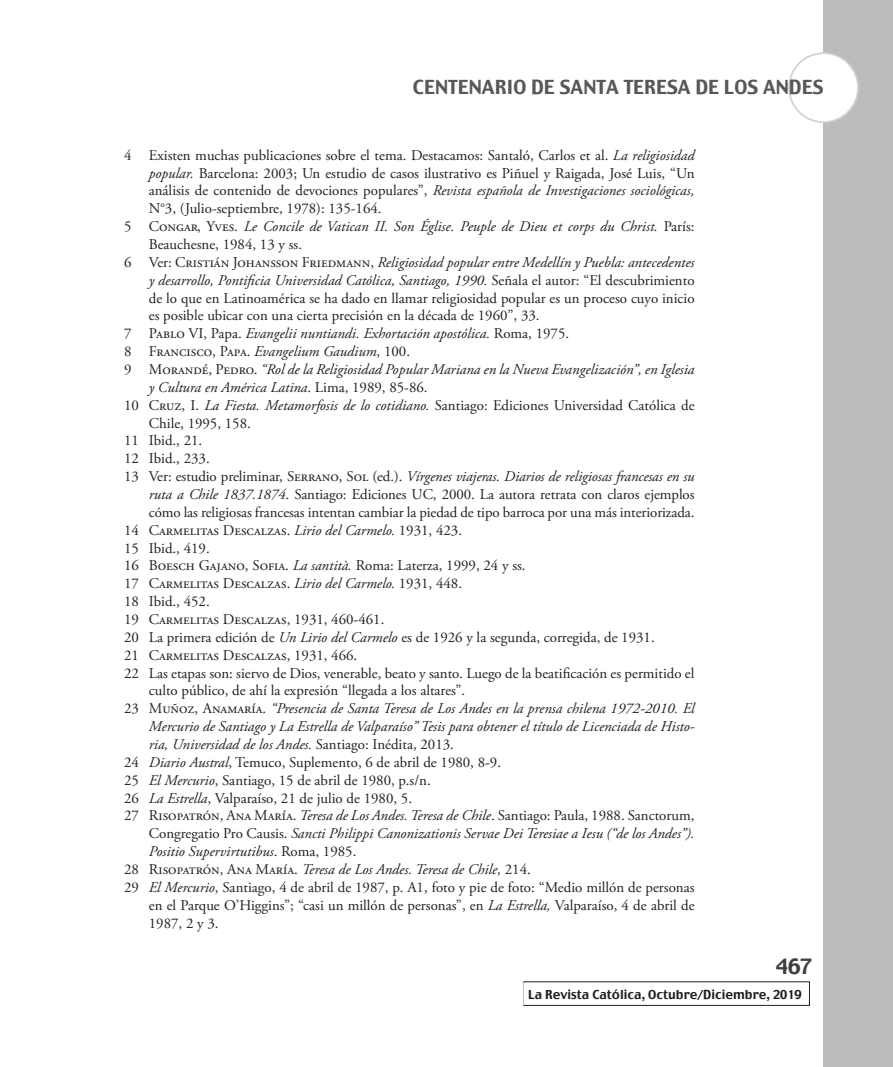
<style>
.page{position:relative;width:893px;height:1067px;background:#fff}
.page>*{position:absolute;margin:0;border:0;box-sizing:border-box;transform-origin:0 0}
.t1{font:21px "Charcoal";color:#3e3e3f}
.t2{font:19.25px "Charcoal";color:#57585a}
.t3{font:14.88px/17.8px "Adobe Garamond Pro";color:#231f20;text-align:justify}
.t4{font:italic 14.88px/17.8px "Adobe Garamond Pro";color:#231f20}
.t5{font:12.25px "Charcoal";color:#231f20}
.s1{font-style:italic}
.s2{font-style:normal}
.s3{color:#fff}
</style>
<div class="page">
<div style="left:823px;top:0;width:70px;height:1067px;background:#bdbcbc"></div>
<div style="left:789px;top:53px;width:69px;height:69px;background:#fff;border-radius:50%"></div>
<div style="left:788px;top:52px;width:71px;height:71px;border:2px solid #d1d2d4;border-radius:50%"></div>
<p class="t2" style="left:413px;top:74px;width:412px">CENTENARIO DE SANTA TERESA DE LOS ANDES</p>
<p class="t3" style="left:149px;top:146px;width:547px;text-indent:-25px">4 Existen muchas publicaciones sobre el tema. Destacamos: Santaló, Carlos et al. <span class="s1">La religiosidad popular.</span> Barcelona: 2003; Un estudio de casos ilustrativo es Piñuel y Raigada, José Luis, “Un análisis de contenido de devociones populares”, <span class="s1">Revista española de Investigaciones sociológicas, </span>N°3, (Julio-septiembre, 1978): 135-164.</p>
<p class="t4" style="left:149px;top:218px;width:547px;text-indent:-25px"><span class="s2">5 Congar, Yves.</span> Le Concile de Vatican II. Son Église. Peuple de Dieu et corps du Christ. <span class="s2">París:<br>Beauchesne, 1984, 13 y ss.</span></p>
<p class="t3" style="left:149px;top:254px;width:547px;text-indent:-25px">6 Ver: Cristián Johansson Friedmann, <span class="s1">Religiosidad popular entre Medellín y Puebla: antecedentes y desarrollo, Pontificia Universidad Católica, Santiago, 1990.</span> Señala el autor: “El descubrimiento de lo que en Latinoamérica se ha dado en llamar religiosidad popular es un proceso cuyo inicio es posible ubicar con una cierta precisión en la década de 1960”, 33.</p>
<p class="t4" style="left:124px;top:325px;width:447px"><span class="s2">7 Pablo VI, Papa.</span> Evangelii nuntiandi. Exhortación apostólica. <span class="s2">Roma, 1975.</span></p>
<p class="t3" style="left:124px;top:343px;width:288px">8 Francisco, Papa. <span class="s1">Evangelium Gaudium</span>, 100.</p>
<p class="t4" style="left:149px;top:361px;width:547px;text-indent:-25px"><span class="s2">9 Morandé, Pedro.</span> “Rol de la Religiosidad Popular Mariana en la Nueva Evangelización”, en Iglesia y Cultura en América Latina<span class="s2">. Lima, 1989, 85-86.</span></p>
<p class="t3" style="left:149px;top:396px;width:547px;text-indent:-25px">10 Cruz, I. <span class="s1">La Fiesta. Metamorfosis de lo cotidiano.</span> Santiago: Ediciones Universidad Católica de<br>Chile, 1995, 158.</p>
<p class="t3" style="left:124px;top:432px;width:80px">11 Ibid., 21.</p>
<p class="t3" style="left:124px;top:450px;width:87px">12 Ibid., 233.</p>
<p class="t3" style="left:149px;top:468px;width:547px;text-indent:-25px">13 Ver: estudio preliminar, Serrano, Sol (ed.). <span class="s1">Vírgenes viajeras. Diarios de religiosas francesas en su ruta a Chile 1837.1874</span>. Santiago: Ediciones UC, 2000. La autora retrata con claros ejemplos cómo las religiosas francesas intentan cambiar la piedad de tipo barroca por una más interiorizada.</p>
<p class="t3" style="left:124px;top:521px;width:340px">14 Carmelitas Descalzas. <span class="s1">Lirio del Carmelo.</span> 1931, 423.</p>
<p class="t3" style="left:124px;top:539px;width:87px">15 Ibid., 419.</p>
<p class="t3" style="left:124px;top:557px;width:403px">16 Boesch Gajano, Sofia. <span class="s1">La santità.</span> Roma: Laterza, 1999, 24 y ss.</p>
<p class="t3" style="left:124px;top:575px;width:340px">17 Carmelitas Descalzas. <span class="s1">Lirio del Carmelo.</span> 1931, 448.</p>
<p class="t3" style="left:124px;top:593px;width:87px">18 Ibid., 452.</p>
<p class="t3" style="left:124px;top:611px;width:262px">19 Carmelitas Descalzas, 1931, 460-461.</p>
<p class="t3" style="left:124px;top:628px;width:532px">20 La primera edición de <span class="s1">Un Lirio del Carmelo</span> es de 1926 y la segunda, corregida, de 1931.</p>
<p class="t3" style="left:124px;top:646px;width:235px">21 Carmelitas Descalzas, 1931, 466.</p>
<p class="t3" style="left:149px;top:664px;width:547px;text-indent:-25px">22 Las etapas son: siervo de Dios, venerable, beato y santo. Luego de la beatificación es permitido el culto público, de ahí la expresión “llegada a los altares”.</p>
<p class="t4" style="left:149px;top:700px;width:547px;text-align:justify;text-indent:-25px"><span class="s2">23 Muñoz, Anamaría.</span> “Presencia de Santa Teresa de Los Andes en la prensa chilena 1972-2010. El Mercurio de Santiago y La Estrella de Valparaíso” Tesis para obtener el título de Licenciada de Histo&shy;ria, Universidad de los Andes. <span class="s2">Santiago: Inédita, 2013.</span></p>
<p class="t3" style="left:124px;top:753px;width:379px">24 <span class="s1">Diario Austral</span>, Temuco, Suplemento, 6 de abril de 1980, 8-9.</p>
<p class="t3" style="left:124px;top:771px;width:308px">25 <span class="s1">El Mercurio</span>, Santiago, 15 de abril de 1980, p.s/n.</p>
<p class="t3" style="left:124px;top:789px;width:290px">26 <span class="s1">La Estrella</span>, Valparaíso, 21 de julio de 1980, 5.</p>
<p class="t4" style="left:149px;top:807px;width:547px;text-align:justify;text-indent:-25px"><span class="s2">27 Risopatrón, Ana María.</span> Teresa de Los Andes. Teresa de Chile<span class="s2">. Santiago: Paula, 1988. Sanctorum, Congregatio Pro Causis.</span> Sancti Philippi Canonizationis Servae Dei Teresiae a Iesu (“de los Andes”).<br>Positio Supervirtutibus<span class="s2">. Roma, 1985.</span></p>
<p class="t4" style="left:124px;top:860px;width:408px"><span class="s2">28 Risopatrón, Ana María.</span> Teresa de Los Andes. Teresa de Chile, <span class="s2">214.</span></p>
<p class="t3" style="left:149px;top:878px;width:547px;text-indent:-25px">29 <span class="s1">El Mercurio</span>, Santiago, 4 de abril de 1987, p. A1, foto y pie de foto: “Medio millón de personas en el Parque O’Higgins”; “casi un millón de personas”, en <span class="s1">La Estrella,</span> Valparaíso, 4 de abril de 1987, 2 y 3.</p>
<h1 class="t1" style="left:776px;top:952px;width:38px">467</h1>
<p class="t5" style="left:528px;top:986px;width:286px">La Revista Católica, Octubre/Diciembre, 2019 <span class="s3">d</span></p>
</div>
